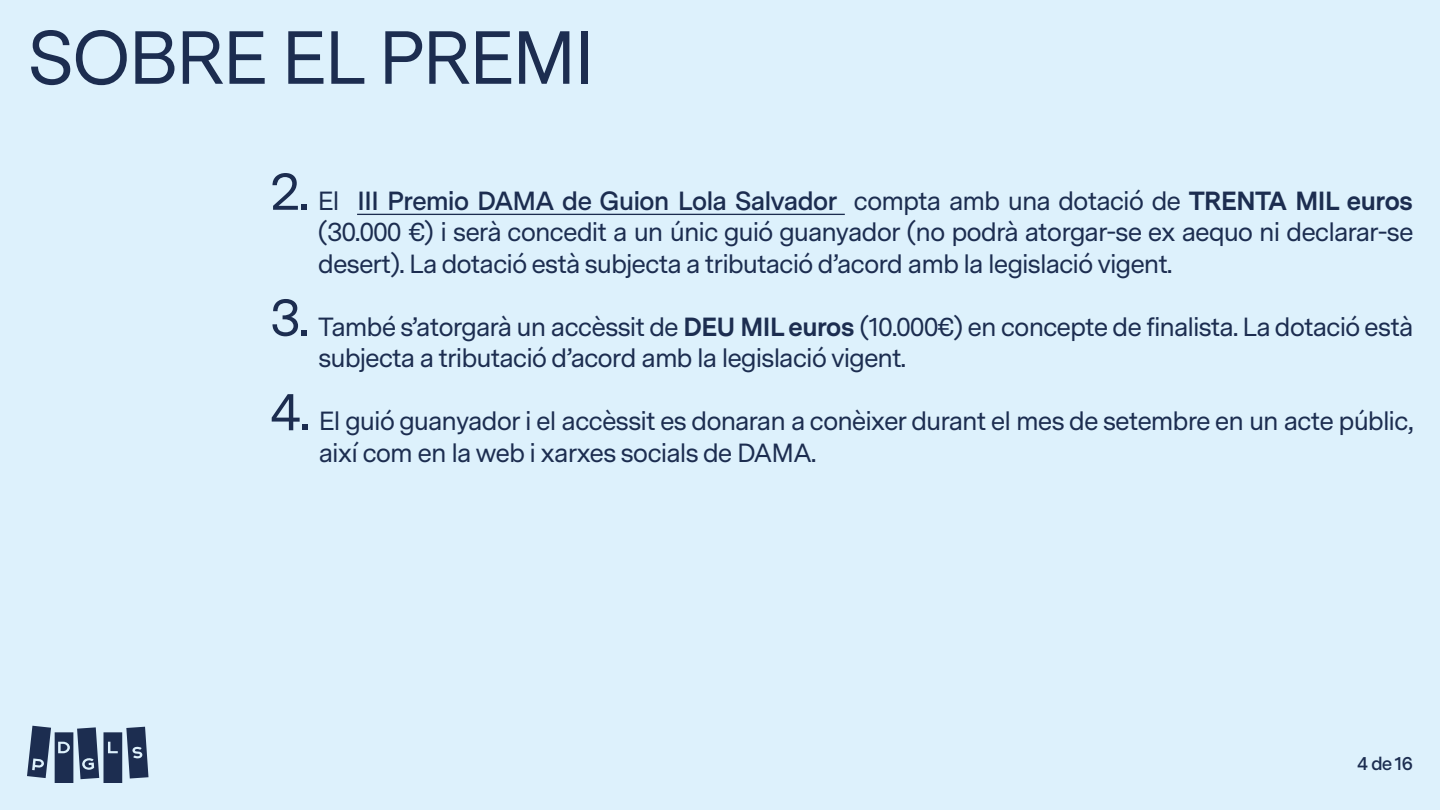
<style>
.page{position:relative;width:1440px;height:810px;background:#ddf1fc}
.page>*{position:absolute;margin:0;border:0;box-sizing:border-box;transform-origin:0 0}
.t1{font:75px "Messina Sans";letter-spacing:-.04em;color:#1c2d50}
.t2{font:26.25px/31.5px "Messina Sans";letter-spacing:-.04em;color:#1c2d50}
.t3{font:600 18.75px "Messina Sans";color:#1c2d50}
.s1{font-size:52.5px}
.s2{font-weight:600}
.s3{font-weight:700}
</style>
<div class="page">
<svg style="left:27px;top:726px;width:121px;height:57px"></svg>
<hr style="left:357px;top:214px;width:488px;height:1px;background:#1c2d50">
<h1 class="t1" style="left:27px;top:1px;width:569px">SOBRE EL PREMI</h1>
<p class="t2" style="left:318px;top:184px;width:1097px;text-align:justify;text-indent:-48px"><span class="s1">2.</span> El <span class="s2">III Premio DAMA de Guion Lola Salvador</span> compta amb una dotació de <span class="s3">TRENTA MIL euros </span>(30.000 €) i serà concedit a un únic guió guanyador (no podrà atorgar-se ex aequo ni declarar-se desert). La dotació està subjecta a tributació d’acord amb la legislació vigent.</p>
<p class="t2" style="left:318px;top:310px;width:1097px;text-indent:-48px"><span class="s1">3.</span> També s’atorgarà un accèssit de <span class="s3">DEU MIL euros</span> (10.000€) en concepte de finalista. La dotació està subjecta a tributació d’acord amb la legislació vigent.</p>
<p class="t2" style="left:319px;top:405px;width:1096px;text-indent:-49px"><span class="s1">4.</span> El guió guanyador i el accèssit es donaran a conèixer durant el mes de setembre en un acte públic, així com en la web i xarxes socials de DAMA.</p>
<p class="t3" style="left:1357px;top:750px;width:57px">4 de 16</p>
</div>
